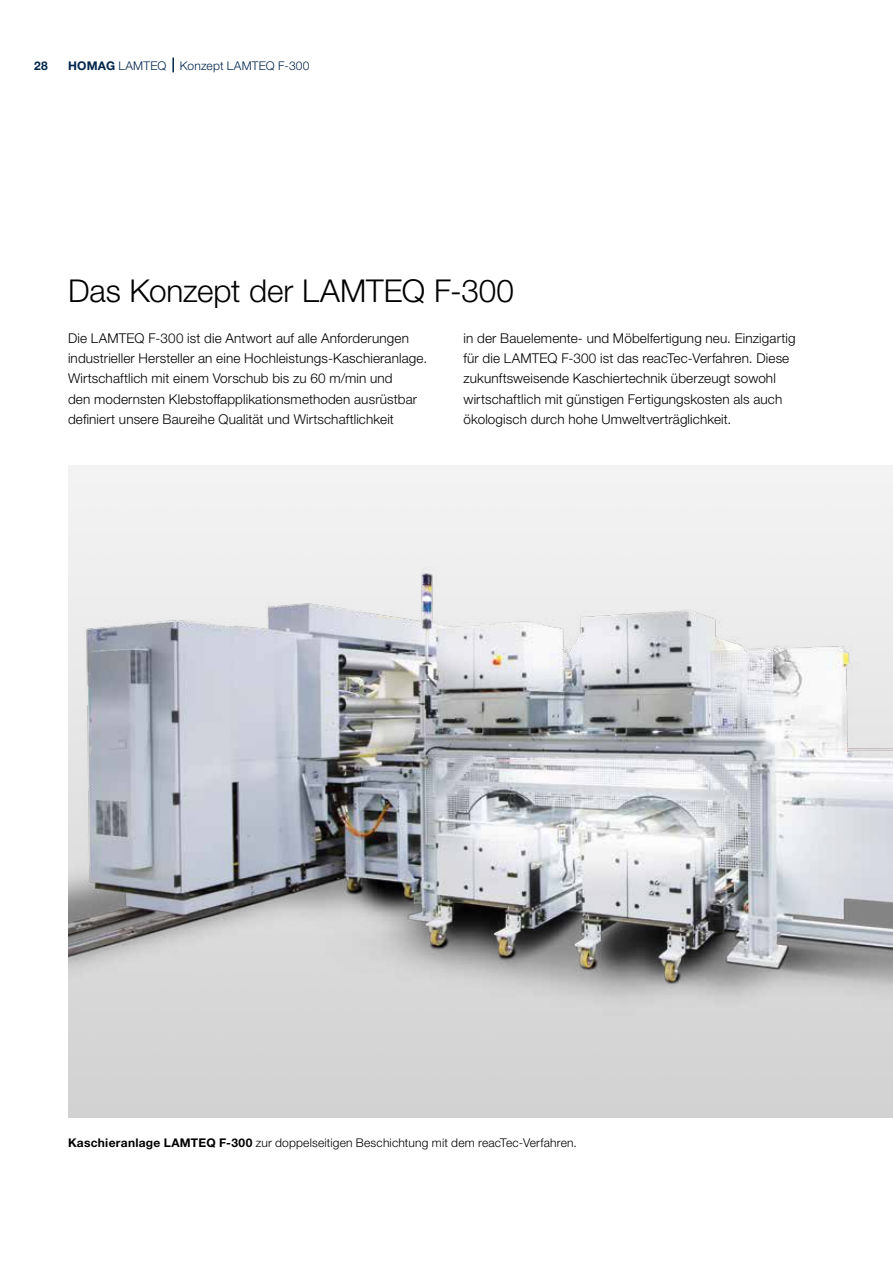
<style>
.page{position:relative;width:893px;height:1263px;background:#fff}
.page>*{position:absolute;margin:0;border:0;box-sizing:border-box;transform-origin:0 0}
.t1{font:300 31.5px "Helvetica Neue LTW1 G";letter-spacing:-.005em;color:#000}
.t2{font:300 13.5px/20.4px "Helvetica Neue LTW1 G";letter-spacing:.01em;color:#000}
.t3{font:300 12px "Helvetica Neue LTW1 G";letter-spacing:.015em;color:#000}
.t4{font:300 12px "Helvetica Neue LTW1 G";letter-spacing:.015em;color:#00254b}
.t5{font:700 12px "Helvetica Neue LTW1 G";color:#00254b}
.s1{font-weight:700}
</style>
<div class="page">
<img style="left:68px;top:465px;width:825px;height:653px">
<svg style="left:172px;top:58px;width:2px;height:14px"></svg>
<p class="t5" style="left:34px;top:58px;width:15px">28</p>
<p class="t4" style="left:68px;top:58px;width:243px"><span class="s1">HOMAG</span> LAMTEQ Konzept LAMTEQ F-300</p>
<h1 class="t1" style="left:68px;top:271px;width:448px">Das Konzept der LAMTEQ F-300</h1>
<p class="t2" style="left:68px;top:328px;width:361px">Die LAMTEQ F-300 ist die Antwort auf alle Anforderungen industrieller Hersteller an eine Hochleistungs-Kaschieranlage.<br>Wirtschaftlich mit einem Vorschub bis zu 60 m/min und<br>den modernsten Klebstoffapplikationsmethoden ausrüstbar definiert unsere Baureihe Qualität und Wirtschaftlichkeit</p>
<p class="t2" style="left:463px;top:328px;width:334px">in der Bauelemente- und Möbelfertigung neu. Einzigartig für die LAMTEQ F-300 ist das reacTec-Verfahren. Diese zukunftsweisende Kaschiertechnik überzeugt sowohl wirtschaftlich mit günstigen Fertigungskosten als auch ökologisch durch hohe Umweltverträglichkeit.</p>
<p class="t3" style="left:68px;top:1135px;width:510px"><span class="s1">Kaschieranlage LAMTEQ F-300</span> zur doppelseitigen Beschichtung mit dem reacTec-Verfahren.</p>
</div>
